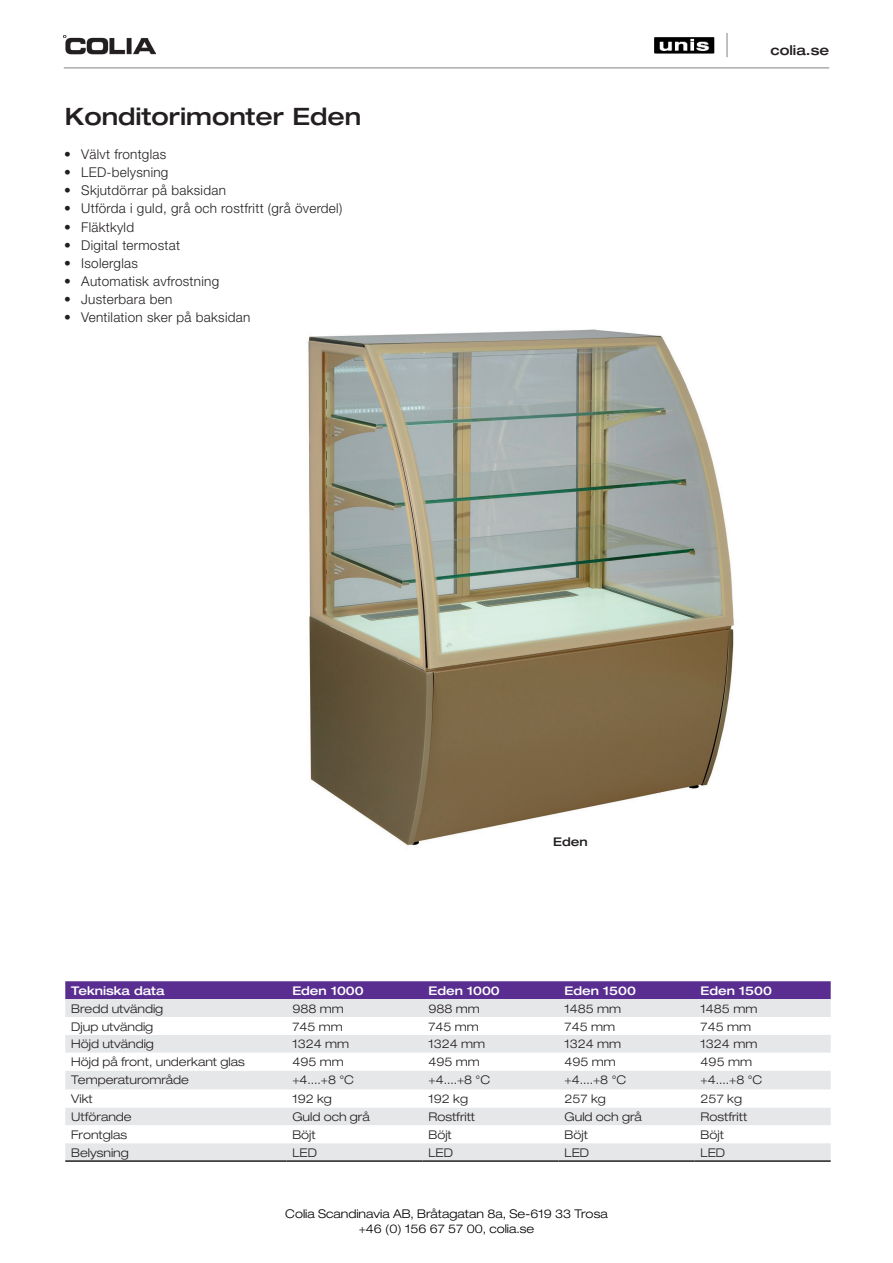
<style>
.page{position:relative;width:893px;height:1263px;background:#fff}
.page>*{position:absolute;margin:0;border:0;box-sizing:border-box;transform-origin:0 0}
.t1{font:500 expanded 24px "Helvetica Neue";color:#231f20}
.MainInfo{font:300 13.5px "Helvetica Neue";letter-spacing:.02em;color:#231f20}
.t2{font:500 expanded 13.5px "Helvetica Neue";color:#231f20}
.MaincontentBK{font:300 expanded 12px "Helvetica Neue";color:#231f20}
.t3{font:300 expanded 12px/14.4px "Helvetica Neue";color:#000;text-align:center}
.Mainheader_white{font:500 expanded 12px "Helvetica Neue";color:#fff}
.t4{font:500 expanded 12px "Helvetica Neue";color:#231f20}
</style>
<div class="page">
<hr style="left:64px;top:68px;width:765px;height:1px;background:#808285">
<img style="left:64px;top:35px;width:92px;height:20px">
<svg style="left:727px;top:33px;width:1px;height:24px"></svg>
<img style="left:654px;top:37px;width:61px;height:17px">
<img style="left:308px;top:329px;width:426px;height:518px">
<div style="left:65px;top:981px;width:766px;height:18px;background:#592e90"></div>
<div style="left:65px;top:999px;width:766px;height:18px;background:#e6e7e9"></div>
<svg style="left:65px;top:1035px;width:766px;height:125px;fill:#e6e7e9"></svg>
<hr style="left:65px;top:1160px;width:221px;height:2px;background:#231f20">
<hr style="left:286px;top:1160px;width:136px;height:2px;background:#231f20">
<hr style="left:422px;top:1160px;width:137px;height:2px;background:#231f20">
<hr style="left:559px;top:1160px;width:136px;height:2px;background:#231f20">
<hr style="left:695px;top:1160px;width:136px;height:2px;background:#231f20">
<p class="t1" style="left:65px;top:102px;width:298px">Konditorimonter Eden</p>
<p class="MainInfo" style="left:64px;top:146px;width:104px">• Välvt frontglas</p>
<p class="MainInfo" style="left:64px;top:164px;width:106px">• LED-belysning</p>
<p class="MainInfo" style="left:64px;top:182px;width:163px">• Skjutdörrar på baksidan</p>
<p class="MainInfo" style="left:64px;top:200px;width:280px">• Utförda i guld, grå och rostfritt (grå överdel)</p>
<p class="MainInfo" style="left:64px;top:218px;width:71px">• Fläktkyld</p>
<p class="MainInfo" style="left:64px;top:236px;width:117px">• Digital termostat</p>
<p class="MainInfo" style="left:64px;top:254px;width:75px">• Isolerglas</p>
<p class="MainInfo" style="left:64px;top:272px;width:156px">• Automatisk avfrostning</p>
<p class="MainInfo" style="left:64px;top:290px;width:110px">• Justerbara ben</p>
<p class="MainInfo" style="left:64px;top:308px;width:188px">• Ventilation sker på baksidan</p>
<p class="t2" style="left:770px;top:42px;width:60px">colia.se</p>
<p class="t4" style="left:553px;top:834px;width:36px">Eden</p>
<p class="Mainheader_white" style="left:71px;top:983px;width:95px">Tekniska data</p>
<p class="Mainheader_white" style="left:292px;top:983px;width:73px">Eden 1000</p>
<p class="Mainheader_white" style="left:428px;top:983px;width:73px">Eden 1000</p>
<p class="Mainheader_white" style="left:565px;top:983px;width:73px">Eden 1500</p>
<p class="Mainheader_white" style="left:701px;top:983px;width:73px">Eden 1500</p>
<p class="MaincontentBK" style="left:71px;top:1001px;width:94px">Bredd utvändig</p>
<p class="MaincontentBK" style="left:292px;top:1001px;width:53px">988 mm</p>
<p class="MaincontentBK" style="left:428px;top:1001px;width:53px">988 mm</p>
<p class="MaincontentBK" style="left:565px;top:1001px;width:58px">1485 mm</p>
<p class="MaincontentBK" style="left:701px;top:1001px;width:58px">1485 mm</p>
<p class="MaincontentBK" style="left:71px;top:1019px;width:84px">Djup utvändig</p>
<p class="MaincontentBK" style="left:292px;top:1019px;width:52px">745 mm</p>
<p class="MaincontentBK" style="left:428px;top:1019px;width:52px">745 mm</p>
<p class="MaincontentBK" style="left:565px;top:1019px;width:52px">745 mm</p>
<p class="MaincontentBK" style="left:701px;top:1019px;width:52px">745 mm</p>
<p class="MaincontentBK" style="left:71px;top:1037px;width:84px">Höjd utvändig</p>
<p class="MaincontentBK" style="left:292px;top:1037px;width:58px">1324 mm</p>
<p class="MaincontentBK" style="left:428px;top:1037px;width:58px">1324 mm</p>
<p class="MaincontentBK" style="left:565px;top:1037px;width:58px">1324 mm</p>
<p class="MaincontentBK" style="left:701px;top:1037px;width:58px">1324 mm</p>
<p class="MaincontentBK" style="left:71px;top:1055px;width:175px">Höjd på front, underkant glas</p>
<p class="MaincontentBK" style="left:292px;top:1055px;width:53px">495 mm</p>
<p class="MaincontentBK" style="left:428px;top:1055px;width:53px">495 mm</p>
<p class="MaincontentBK" style="left:565px;top:1055px;width:53px">495 mm</p>
<p class="MaincontentBK" style="left:701px;top:1055px;width:53px">495 mm</p>
<p class="MaincontentBK" style="left:71px;top:1073px;width:119px">Temperaturområde</p>
<p class="MaincontentBK" style="left:292px;top:1073px;width:63px">+4....+8 °C</p>
<p class="MaincontentBK" style="left:428px;top:1073px;width:63px">+4....+8 °C</p>
<p class="MaincontentBK" style="left:565px;top:1073px;width:63px">+4....+8 °C</p>
<p class="MaincontentBK" style="left:701px;top:1073px;width:63px">+4....+8 °C</p>
<p class="MaincontentBK" style="left:71px;top:1092px;width:23px">Vikt</p>
<p class="MaincontentBK" style="left:292px;top:1092px;width:41px">192 kg</p>
<p class="MaincontentBK" style="left:428px;top:1092px;width:41px">192 kg</p>
<p class="MaincontentBK" style="left:565px;top:1092px;width:43px">257 kg</p>
<p class="MaincontentBK" style="left:701px;top:1092px;width:43px">257 kg</p>
<p class="MaincontentBK" style="left:71px;top:1110px;width:62px">Utförande</p>
<p class="MaincontentBK" style="left:292px;top:1110px;width:79px">Guld och grå</p>
<p class="MaincontentBK" style="left:428px;top:1110px;width:48px">Rostfritt</p>
<p class="MaincontentBK" style="left:565px;top:1110px;width:79px">Guld och grå</p>
<p class="MaincontentBK" style="left:701px;top:1110px;width:48px">Rostfritt</p>
<p class="MaincontentBK" style="left:71px;top:1127px;width:57px">Frontglas</p>
<p class="MaincontentBK" style="left:292px;top:1127px;width:25px">Böjt</p>
<p class="MaincontentBK" style="left:428px;top:1127px;width:25px">Böjt</p>
<p class="MaincontentBK" style="left:565px;top:1127px;width:25px">Böjt</p>
<p class="MaincontentBK" style="left:701px;top:1127px;width:25px">Böjt</p>
<p class="MaincontentBK" style="left:71px;top:1145px;width:59px">Belysning</p>
<p class="MaincontentBK" style="left:292px;top:1145px;width:26px">LED</p>
<p class="MaincontentBK" style="left:428px;top:1145px;width:26px">LED</p>
<p class="MaincontentBK" style="left:565px;top:1145px;width:26px">LED</p>
<p class="MaincontentBK" style="left:701px;top:1145px;width:26px">LED</p>
<p class="t3" style="left:285px;top:1207px;width:324px">Colia Scandinavia AB, Bråtagatan 8a, Se-619 33 Trosa +46 (0) 156 67 57 00, colia.se</p>
</div>
